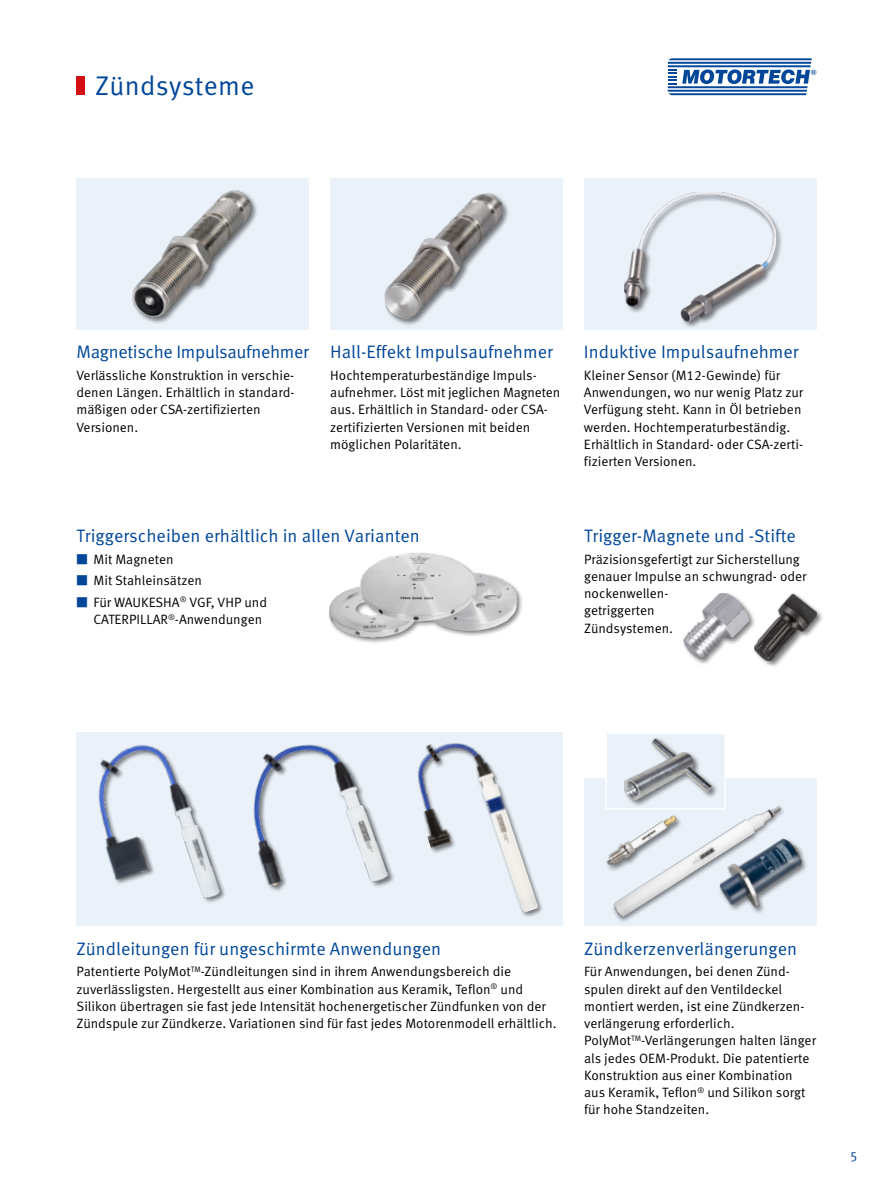
<style>
.page{position:relative;width:893px;height:1191px;background:#fff}
.page>*{position:absolute;margin:0;border:0;box-sizing:border-box;transform-origin:0 0}
.t1{font:27px "Meta Pro Norm";letter-spacing:.01em;color:#004799}
.t2{font:18px "Meta Pro Norm";color:#004799}
.t3{font:18px "Meta Pro Norm";letter-spacing:-.02em;color:#004799}
.t4{font:13.5px/17.2px "Meta Pro Norm";color:#000}
.t5{font:13.5px "Meta Pro Norm";color:#004799}
.t6{font:700 7.95px "Eurostile";color:#004799}
.s1{color:#004799}
</style>
<div class="page">
<hr style="left:668px;top:62px;width:143px;height:2px;background:#004799">
<hr style="left:668px;top:65px;width:143px;height:2px;background:#004799">
<hr style="left:668px;top:86px;width:139px;height:2px;background:#004799">
<hr style="left:668px;top:90px;width:139px;height:2px;background:#004799">
<svg style="left:669px;top:58px;width:143px;height:2px"></svg>
<svg style="left:669px;top:93px;width:137px;height:2px"></svg>
<svg style="left:668px;top:69px;width:142px;height:16px"></svg>
<div style="left:77px;top:77px;width:8px;height:18px;background:#d40f14"></div>
<div style="left:683px;top:591px;width:73px;height:74px;background:#000;opacity:.5"></div>
<img style="left:684px;top:593px;width:65px;height:65px">
<div style="left:753px;top:592px;width:71px;height:76px;background:#000;opacity:.5"></div>
<img style="left:754px;top:593px;width:63px;height:68px">
<div style="left:328px;top:551px;width:196px;height:93px;background:#000;opacity:.5"></div>
<img style="left:328px;top:551px;width:196px;height:90px">
<div style="left:77px;top:179px;width:232px;height:151px;background:#eaf1f9"></div>
<div style="left:330px;top:179px;width:233px;height:151px;background:#eaf1f9"></div>
<div style="left:584px;top:179px;width:232px;height:151px;background:#eaf1f9"></div>
<img style="left:132px;top:190px;width:125px;height:134px">
<div style="left:383px;top:192px;width:127px;height:135px;background:#000;opacity:.5"></div>
<img style="left:383px;top:192px;width:127px;height:130px">
<div style="left:623px;top:191px;width:160px;height:137px;background:#000;opacity:.5"></div>
<img style="left:624px;top:192px;width:152px;height:129px">
<div style="left:584px;top:778px;width:233px;height:147px;background:#eaf1f9"></div>
<div style="left:605px;top:732px;width:121px;height:77px;background:#eaf1f9;border:2px solid #fff"></div>
<div style="left:623px;top:737px;width:96px;height:70px;background:#000;opacity:.5"></div>
<img style="left:625px;top:738px;width:87px;height:59px">
<img style="left:786px;top:839px;width:20px;height:44px">
<img style="left:607px;top:797px;width:178px;height:123px">
<div style="left:77px;top:732px;width:486px;height:194px;background:#eaf1f9"></div>
<img style="left:98px;top:745px;width:126px;height:157px">
<img style="left:224px;top:744px;width:170px;height:152px">
<img style="left:417px;top:743px;width:122px;height:174px">
<img style="left:605px;top:805px;width:79px;height:70px">
<p class="t1" style="left:95px;top:65px;width:161px">Zündsysteme</p>
<p class="t6" style="left:811px;top:68px;width:7px">®</p>
<p class="t3" style="left:77px;top:338px;width:234px">Magnetische Impulsaufnehmer</p>
<p class="t4" style="left:77px;top:366px;width:219px">Verlässliche Konstruktion in verschie&shy;denen Längen. Erhältlich in standard&shy;mäßigen oder CSA-zertifizierten<br>Versionen.</p>
<p class="t2" style="left:330px;top:338px;width:224px">Hall-Effekt Impulsaufnehmer</p>
<p class="t4" style="left:330px;top:366px;width:232px">Hochtemperaturbeständige Impuls&shy;aufnehmer. Löst mit jeglichen Magneten</p>
<p class="t4" style="left:330px;top:400px;width:219px">aus. Erhältlich in Standard- oder CSA&shy;zertifizierten Versionen mit beiden</p>
<p class="t4" style="left:330px;top:435px;width:133px">möglichen Polaritäten.</p>
<p class="t2" style="left:584px;top:338px;width:216px">Induktive Impulsaufnehmer</p>
<p class="t4" style="left:584px;top:366px;width:198px">Kleiner Sensor (M12-Gewinde) für</p>
<p class="t4" style="left:584px;top:383px;width:221px">Anwendungen, wo nur wenig Platz zur</p>
<p class="t4" style="left:584px;top:400px;width:219px">Verfügung steht. Kann in Öl betrieben</p>
<p class="t4" style="left:584px;top:417px;width:208px">werden. Hochtemperaturbeständig.</p>
<p class="t4" style="left:584px;top:435px;width:219px">Erhältlich in Standard- oder CSA-zerti&shy;fizierten Versionen.</p>
<p class="t2" style="left:77px;top:522px;width:345px">Triggerscheiben erhältlich in allen Varianten</p>
<p class="t4" style="left:77px;top:549px;width:99px"><span class="s1">■</span> Mit Magneten</p>
<p class="t4" style="left:77px;top:571px;width:127px"><span class="s1">■</span> Mit Stahleinsätzen</p>
<p class="t4" style="left:94px;top:592px;width:175px;text-indent:-17px"><span class="s1">■</span> Für WAUKESHA<sup>®</sup> VGF, VHP und<br>CATERPILLAR<sup>®</sup>-Anwendungen</p>
<p class="t2" style="left:584px;top:522px;width:213px">Trigger-Magnete und -Stifte</p>
<p class="t4" style="left:584px;top:549px;width:217px">Präzisionsgefertigt zur Sicherstellung</p>
<p class="t4" style="left:584px;top:567px;width:224px">genauer Impulse an schwungrad- oder</p>
<p class="t4" style="left:584px;top:584px;width:86px">nockenwellen&shy;getriggerten</p>
<p class="t4" style="left:584px;top:618px;width:90px">Zündsystemen.</p>
<p class="t2" style="left:77px;top:935px;width:366px">Zündleitungen für ungeschirmte Anwendungen</p>
<p class="t4" style="left:77px;top:962px;width:481px">Patentierte PolyMot<sup>TM</sup>-Zündleitungen sind in ihrem Anwendungsbereich die zuverlässligsten. Hergestellt aus einer Kombination aus Keramik, Teflon<sup>®</sup> und Silikon übertragen sie fast jede Intensität hochenergetischer Zündfunken von der Zündspule zur Zündkerze. Variationen sind für fast jedes Motorenmodell erhältlich.</p>
<p class="t2" style="left:584px;top:935px;width:214px">Zündkerzenverlängerungen</p>
<p class="t4" style="left:584px;top:962px;width:233px">Für Anwendungen, bei denen Zünd&shy;spulen direkt auf den Ventildeckel montiert werden, ist eine Zündkerzen&shy;verlängerung erforderlich.<br>PolyMot<sup>TM</sup>-Verlängerungen halten länger als jedes OEM-Produkt. Die patentierte Konstruktion aus einer Kombination aus Keramik, Teflon<sup>®</sup> und Silikon sorgt für hohe Standzeiten.</p>
<p class="t5" style="left:850px;top:1143px;width:8px">5</p>
</div>
